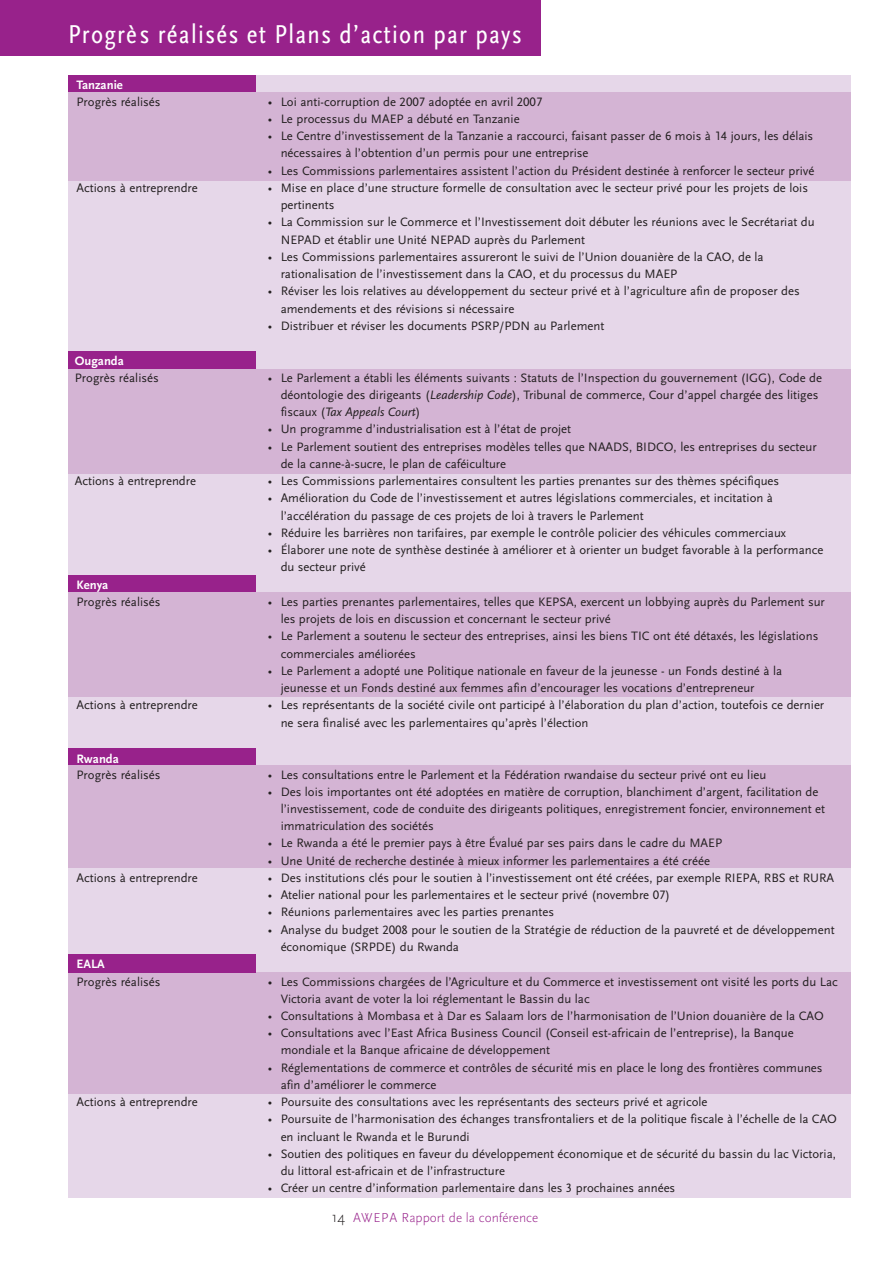
<style>
.page{position:relative;width:893px;height:1263px;background:#fff}
.page>*{position:absolute;margin:0;border:0;box-sizing:border-box;transform-origin:0 0}
.t1{font:condensed 27px "Scala Sans Pro";letter-spacing:.05em;color:#fff}
.t2{font:300 13.5px "Scala Sans";color:#98228b}
.t3{font:12.75px/17.2px "Scala Sans LF";color:#231f20}
.t4{font:700 12.75px "Scala Sans";color:#fff}
.s1{font-size:13.2px}
.s2{font-style:italic}
.s3{font-size:15px;color:#231f20}
</style>
<div class="page">
<div style="left:68px;top:76px;width:782px;height:1122px;background:#e6d7e9"></div>
<div style="left:68px;top:972px;width:782px;height:122px;background:#d4b4d4"></div>
<div style="left:68px;top:352px;width:187px;height:17px;background:#98228b"></div>
<div style="left:68px;top:954px;width:187px;height:19px;background:#98228b"></div>
<div style="left:0;top:0;width:540px;height:55px;background:#98228b"></div>
<div style="left:68px;top:748px;width:187px;height:19px;background:#98228b"></div>
<div style="left:68px;top:576px;width:187px;height:17px;background:#98228b"></div>
<div style="left:68px;top:593px;width:782px;height:104px;background:#d4b4d4"></div>
<div style="left:68px;top:765px;width:782px;height:103px;background:#d4b4d4"></div>
<div style="left:68px;top:369px;width:782px;height:104px;background:#d4b4d4"></div>
<div style="left:68px;top:76px;width:187px;height:17px;background:#98228b"></div>
<div style="left:68px;top:92px;width:782px;height:89px;background:#d4b4d4"></div>
<h1 class="t1" style="left:68px;top:24px;width:455px">Progre`s réalisés et Plans d’action par pays</h1>
<p class="t4" style="left:77px;top:79px;width:48px">Tanzanie</p>
<p class="t3" style="left:77px;top:94px;width:86px">Progrès réalisés</p>
<p class="t3" style="left:77px;top:180px;width:123px">Actions à entreprendre</p>
<p class="t4" style="left:75px;top:355px;width:50px">Ouganda</p>
<p class="t3" style="left:75px;top:370px;width:86px">Progrès réalisés</p>
<p class="t3" style="left:75px;top:474px;width:123px">Actions à entreprendre</p>
<p class="t4" style="left:77px;top:580px;width:33px">Kenya</p>
<p class="t3" style="left:77px;top:594px;width:86px">Progrès réalisés</p>
<p class="t3" style="left:77px;top:698px;width:123px">Actions à entreprendre</p>
<p class="t4" style="left:77px;top:754px;width:44px">Rwanda</p>
<p class="t3" style="left:77px;top:767px;width:86px">Progrès réalisés</p>
<p class="t3" style="left:77px;top:870px;width:123px">Actions à entreprendre</p>
<p class="t4" style="left:77px;top:959px;width:30px">EALA</p>
<p class="t3" style="left:77px;top:974px;width:86px">Progrès réalisés</p>
<p class="t3" style="left:77px;top:1095px;width:123px">Actions à entreprendre</p>
<p class="t3" style="left:268px;top:94px;width:276px"><span class="s1">•</span> Loi anti-corruption de 2007 adoptée en avril 2007</p>
<p class="t3" style="left:268px;top:111px;width:253px">• Le processus du MAEP a débuté en Tanzanie</p>
<p class="t3" style="left:281px;top:129px;width:534px;text-indent:-13px">• Le Centre d’investissement de la Tanzanie a raccourci, faisant passer de 6 mois à 14 jours, les délais nécessaires à l’obtention d’un permis pour une entreprise</p>
<p class="t3" style="left:268px;top:163px;width:548px">• Les Commissions parlementaires assistent l’action du Président destinée à renforcer le secteur privé</p>
<p class="t3" style="left:281px;top:180px;width:529px;text-indent:-13px">• Mise en place d’une structure formelle de consultation avec le secteur privé pour les projets de lois pertinents</p>
<p class="t3" style="left:281px;top:215px;width:535px;text-indent:-13px">• La Commission sur le Commerce et l’Investissement doit débuter les réunions avec le Secrétariat du<br>NEPAD et établir une Unité NEPAD auprès du Parlement</p>
<p class="t3" style="left:281px;top:249px;width:484px;text-indent:-13px">• Les Commissions parlementaires assureront le suivi de l’Union douanière de la CAO, de la rationalisation de l’investissement dans la CAO, et du processus du MAEP</p>
<p class="t3" style="left:281px;top:284px;width:520px;text-indent:-13px">• Réviser les lois relatives au développement du secteur privé et à l’agriculture afin de proposer des amendements et des révisions si nécessaire</p>
<p class="t3" style="left:268px;top:318px;width:338px">• Distribuer et réviser les documents PSRP/PDN au Parlement</p>
<p class="t3" style="left:281px;top:370px;width:543px;text-indent:-13px">• Le Parlement a établi les éléments suivants : Statuts de l’Inspection du gouvernement (IGG), Code de déontologie des dirigeants (<span class="s2">Leadership Code</span>), Tribunal de commerce, Cour d’appel chargée des litiges fiscaux (<span class="s2">Tax Appeals Court</span>)</p>
<p class="t3" style="left:268px;top:422px;width:305px">• Un programme d’industrialisation est à l’état de projet</p>
<p class="t3" style="left:281px;top:439px;width:537px;text-indent:-13px">• Le Parlement soutient des entreprises modèles telles que NAADS, BIDCO, les entreprises du secteur de la canne-à-sucre, le plan de caféiculture</p>
<p class="t3" style="left:268px;top:474px;width:513px">• Les Commissions parlementaires consultent les parties prenantes sur des thèmes spécifiques</p>
<p class="t3" style="left:281px;top:491px;width:494px;text-indent:-13px">• Amélioration du Code de l’investissement et autres législations commerciales, et incitation à l’accélération du passage de ces projets de loi à travers le Parlement</p>
<p class="t3" style="left:268px;top:525px;width:520px">• Réduire les barrières non tarifaires, par exemple le contrôle policier des véhicules commerciaux</p>
<p class="t3" style="left:281px;top:543px;width:544px;text-indent:-13px">• Élaborer une note de synthèse destinée à améliorer et à orienter un budget favorable à la performance du secteur privé</p>
<p class="t3" style="left:281px;top:594px;width:546px;text-indent:-13px">• Les parties prenantes parlementaires, telles que KEPSA, exercent un lobbying auprès du Parlement sur les projets de lois en discussion et concernant le secteur privé</p>
<p class="t3" style="left:281px;top:629px;width:539px;text-indent:-13px">• Le Parlement a soutenu le secteur des entreprises, ainsi les biens TIC ont été détaxés, les législations commerciales améliorées</p>
<p class="t3" style="left:281px;top:663px;width:503px;text-indent:-13px">• Le Parlement a adopté une Politique nationale en faveur de la jeunesse - un Fonds destiné à la jeunesse et un Fonds destiné aux femmes afin d’encourager les vocations d’entrepreneur</p>
<p class="t3" style="left:281px;top:698px;width:545px;text-indent:-13px">• Les représentants de la société civile ont participé à l’élaboration du plan d’action, toutefois ce dernier ne sera finalisé avec les parlementaires qu’après l’élection</p>
<p class="t3" style="left:268px;top:767px;width:500px">• Les consultations entre le Parlement et la Fédération rwandaise du secteur privé ont eu lieu</p>
<p class="t3" style="left:281px;top:784px;width:546px;text-indent:-13px">• Des lois importantes ont été adoptées en matière de corruption, blanchiment d’argent, facilitation de l’investissement, code de conduite des dirigeants politiques, enregistrement foncier, environnement et immatriculation des sociétés</p>
<p class="t3" style="left:268px;top:836px;width:456px">• Le Rwanda a été le premier pays à être Évalué par ses pairs dans le cadre du MAEP</p>
<p class="t3" style="left:268px;top:853px;width:444px">• Une Unité de recherche destinée à mieux informer les parlementaires a été créée</p>
<p class="t3" style="left:268px;top:870px;width:568px">• Des institutions clés pour le soutien à l’investissement ont été créées, par exemple RIEPA, RBS et RURA</p>
<p class="t3" style="left:268px;top:888px;width:404px">• Atelier national pour les parlementaires et le secteur privé (novembre 07)</p>
<p class="t3" style="left:268px;top:905px;width:288px">• Réunions parlementaires avec les parties prenantes</p>
<p class="t3" style="left:281px;top:922px;width:555px;text-indent:-13px">• Analyse du budget 2008 pour le soutien de la Stratégie de réduction de la pauvreté et de développement économique (SRPDE) du Rwanda</p>
<p class="t3" style="left:281px;top:974px;width:559px;text-indent:-13px"><span class="s1">•</span> Les Commissions chargées de l’Agriculture et du Commerce et investissement ont visité les ports du Lac<br>Victoria avant de voter la loi réglementant le Bassin du lac</p>
<p class="t3" style="left:268px;top:1008px;width:557px">• Consultations à Mombasa et à Dar es Salaam lors de l’harmonisation de l’Union douanière de la CAO</p>
<p class="t3" style="left:281px;top:1026px;width:514px;text-indent:-13px">• Consultations avec l’East Africa Business Council (Conseil est-africain de l’entreprise), la Banque mondiale et la Banque africaine de développement</p>
<p class="t3" style="left:281px;top:1060px;width:543px;text-indent:-13px">• Réglementations de commerce et contrôles de sécurité mis en place le long des frontières communes afin d’améliorer le commerce</p>
<p class="t3" style="left:268px;top:1095px;width:441px">• Poursuite des consultations avec les représentants des secteurs privé et agricole</p>
<p class="t3" style="left:281px;top:1112px;width:558px;text-indent:-13px">• Poursuite de l’harmonisation des échanges transfrontaliers et de la politique fiscale à l’échelle de la CAO en incluant le Rwanda et le Burundi</p>
<p class="t3" style="left:281px;top:1146px;width:557px;text-indent:-13px">• Soutien des politiques en faveur du développement économique et de sécurité du bassin du lac Victoria, du littoral est-africain et de l’infrastructure</p>
<p class="t3" style="left:268px;top:1181px;width:409px">• Créer un centre d’information parlementaire dans les 3 prochaines années</p>
<p class="t2" style="left:332px;top:1213px;width:208px"><span class="s3">14</span> AWEPA Rapport de la conférence</p>
</div>
